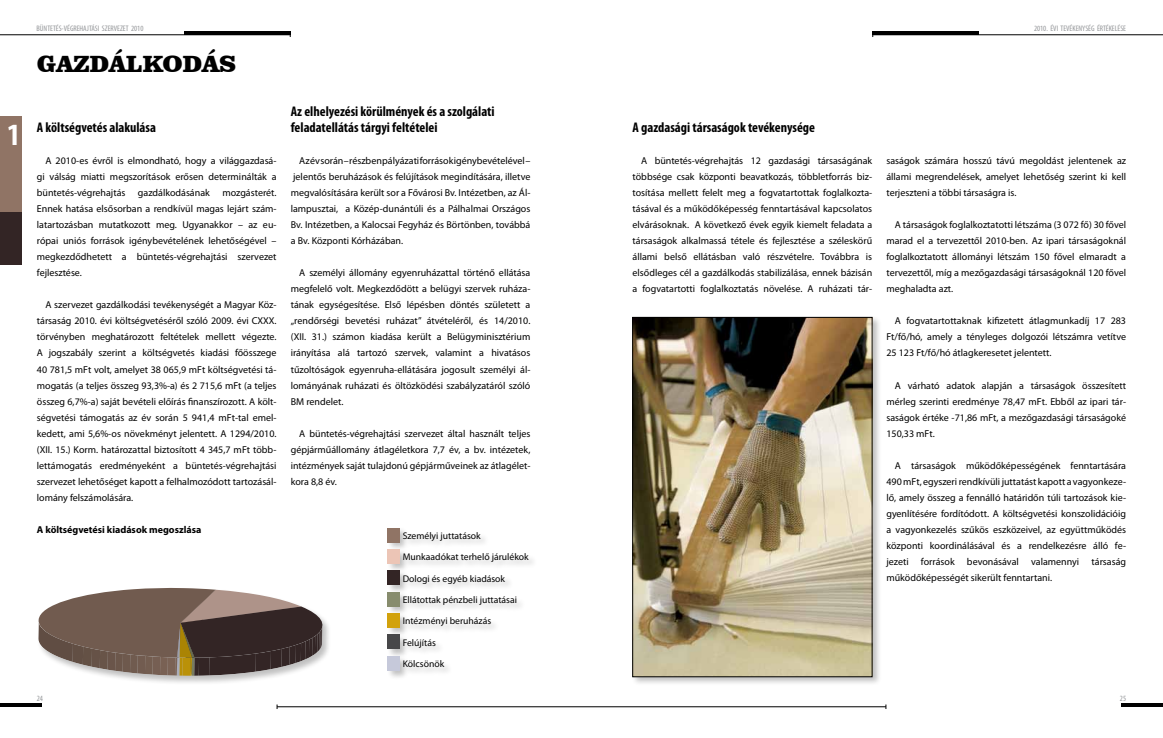
<style>
.page{position:relative;width:1163px;height:738px;background:#fff}
.page>*{position:absolute;margin:0;border:0;box-sizing:border-box;transform-origin:0 0}
.t1{font:700 condensed 31px "Myriad Pro";color:#fff}
.t2{font:900 24px "Clarendon BT";color:#000}
.t3{font:700 condensed 14px/16.8px "Myriad Pro";color:#000}
.t4{font:10px/16px "Myriad Pro";color:#000;text-align:justify}
.t5{font:700 10px "Myriad Pro";color:#000}
.t6{font:9.7px "Myriad Pro";color:#000}
.t7{font:condensed 8px "Myriad Pro";color:#939598}
</style>
<div class="page">
<hr style="left:0;top:34px;width:290px;height:1px;background:#000">
<hr style="left:872px;top:34px;width:290px;height:1px;background:#000">
<hr style="left:184px;top:32px;width:107px;height:3px;background:#000">
<hr style="left:0;top:703px;width:42px;height:3px;background:#000">
<hr style="left:1121px;top:703px;width:41px;height:3px;background:#000">
<hr style="left:872px;top:32px;width:106px;height:3px;background:#000">
<hr style="left:277px;top:705px;width:608px;height:1px;background:#000">
<div style="left:0;top:116px;width:22px;height:143px;background:#907465"></div>
<div style="left:0;top:212px;width:22px;height:52px;background:#332525"></div>
<div style="left:631px;top:315px;width:250px;height:370px;background:#000;opacity:.25"></div>
<img style="left:634px;top:319px;width:236px;height:355px">
<div style="left:632px;top:317px;width:240px;height:359px;border:1px solid #000"></div>
<div style="left:37px;top:526px;width:501px;height:158px;background:#000;opacity:.25"></div>
<svg style="left:38px;top:587px;width:285px;height:88px;background:#7c6c64"></svg>
<div style="left:387px;top:655px;width:12px;height:14px;background:#c6c9da"></div>
<div style="left:387px;top:634px;width:12px;height:14px;background:#474749"></div>
<div style="left:387px;top:613px;width:12px;height:14px;background:#d2a20c"></div>
<div style="left:387px;top:591px;width:12px;height:15px;background:#878c6d"></div>
<div style="left:387px;top:570px;width:12px;height:14px;background:#332525"></div>
<div style="left:387px;top:549px;width:12px;height:14px;background:#ecc5b6"></div>
<div style="left:387px;top:527px;width:12px;height:15px;background:#907465"></div>
<h1 class="t1" style="left:7px;top:115px;width:15px">1</h1>
<p class="t7" style="left:37px;top:24px;width:108px">BÜNTETÉS-VÉGREHAJTÁSI SZERVEZET 2010</p>
<p class="t7" style="left:1033px;top:24px;width:94px">2010. ÉVI TEVÉKENYSÉG ÉRTÉKELÉSE</p>
<h2 class="t2" style="left:37px;top:49px;width:201px">GAZDÁLKODÁS</h2>
<h3 class="t3" style="left:37px;top:119px;width:121px">A költségvetés alakulása</h3>
<p class="t4" style="left:37px;top:152px;width:241px;text-indent:9px">A 2010-es évről is elmondható, hogy a világgazdasá&shy;gi válság miatti megszorítások erősen determinálták a büntetés-végrehajtás gazdálkodásának mozgásterét.<br>Ennek hatása elsősorban a rendkívül magas lejárt szám&shy;latartozásban mutatkozott meg. Ugyanakkor – az eu&shy;rópai uniós források igénybevételének lehetőségével – megkezdődhetett a büntetés-végrehajtási szervezet fejlesztése.</p>
<p class="t4" style="left:37px;top:296px;width:241px;text-indent:8px">A szervezet gazdálkodási tevékenységét a Magyar Köz&shy;társaság 2010. évi költségvetéséről szóló 2009. évi CXXX. törvényben meghatározott feltételek mellett végezte.<br>A jogszabály szerint a költségvetés kiadási főösszege 40 781,5 mFt volt, amelyet 38 065,9 mFt költségvetési tá&shy;mogatás (a teljes összeg 93,3%-a) és 2 715,6 mFt (a teljes összeg 6,7%-a) saját bevételi előírás finanszírozott. A költ&shy;ségvetési támogatás az év során 5 941,4 mFt-tal emel&shy;kedett, ami 5,6%-os növekményt jelentett. A 1294/2010. (XII. 15.) Korm. határozattal biztosított 4 345,7 mFt több&shy;lettámogatás eredményeként a büntetés-végrehajtási szervezet lehetőséget kapott a felhalmozódott tartozásál&shy;lomány felszámolására.</p>
<p class="t5" style="left:37px;top:522px;width:166px">A költségvetési kiadások megoszlása</p>
<h3 class="t3" style="left:291px;top:102px;width:205px">Az elhelyezési körülmények és a szolgálati feladatellátás tárgyi feltételei</h3>
<p class="t4" style="left:291px;top:152px;width:241px;text-indent:9px">Az év során – részben pályázati források igénybevételével – jelentős beruházások és felújítások megindítására, illetve megvalósítására került sor a Fővárosi Bv. Intézetben, az Ál&shy;lampusztai, a Közép-dunántúli és a Pálhalmai Országos Bv. Intézetben, a Kalocsai Fegyház és Börtönben, továbbá a Bv. Központi Kórházában.</p>
<p class="t4" style="left:291px;top:264px;width:241px;text-indent:8px">A személyi állomány egyenruházattal történő ellátása megfelelő volt. Megkezdődött a belügyi szervek ruháza&shy;tának egységesítése. Első lépésben döntés született a „rendőrségi bevetési ruházat” átvételéről, és 14/2010. (XII. 31.) számon kiadása került a Belügyminisztérium irányítása alá tartozó szervek, valamint a hivatásos tűzoltóságok egyenruha-ellátására jogosult személyi ál&shy;lományának ruházati és öltözködési szabályzatáról szóló BM rendelet.</p>
<p class="t4" style="left:291px;top:424px;width:241px;text-indent:8px">A büntetés-végrehajtási szervezet által használt teljes gépjárműállomány átlagéletkora 7,7 év, a bv. intézetek, intézmények saját tulajdonú gépjárműveinek az átlagélet&shy;kora 8,8 év.</p>
<p class="t6" style="left:402px;top:529px;width:80px">Személyi juttatások</p>
<p class="t6" style="left:402px;top:550px;width:128px">Munkaadókat terhelő járulékok</p>
<p class="t6" style="left:402px;top:572px;width:104px">Dologi és egyéb kiadások</p>
<p class="t6" style="left:402px;top:593px;width:116px">Ellátottak pénzbeli juttatásai</p>
<p class="t6" style="left:402px;top:614px;width:90px">Intézményi beruházás</p>
<p class="t6" style="left:402px;top:636px;width:35px">Felújítás</p>
<p class="t6" style="left:402px;top:657px;width:43px">Kölcsönök</p>
<h3 class="t3" style="left:632px;top:119px;width:184px">A gazdasági társaságok tevékenysége</h3>
<p class="t4" style="left:632px;top:152px;width:241px;text-indent:8px">A büntetés-végrehajtás 12 gazdasági társaságának többsége csak központi beavatkozás, többletforrás biz&shy;tosítása mellett felelt meg a fogvatartottak foglalkozta&shy;tásával és a működőképesség fenntartásával kapcsolatos elvárásoknak. A következő évek egyik kiemelt feladata a társaságok alkalmassá tétele és fejlesztése a széleskörű állami belső ellátásban való részvételre. Továbbra is elsődleges cél a gazdálkodás stabilizálása, ennek bázisán a fogvatartotti foglalkoztatás növelése. A ruházati tár-</p>
<p class="t4" style="left:886px;top:152px;width:241px">saságok számára hosszú távú megoldást jelentenek az állami megrendelések, amelyet lehetőség szerint ki kell terjeszteni a többi társaságra is.</p>
<p class="t4" style="left:886px;top:216px;width:241px;text-indent:8px">A társaságok foglalkoztatotti létszáma (3 072 fő) 30 fővel marad el a tervezettől 2010-ben. Az ipari társaságoknál foglalkoztatott állományi létszám 150 fővel elmaradt a tervezettől, míg a mezőgazdasági társaságoknál 120 fővel meghaladta azt.</p>
<p class="t4" style="left:886px;top:312px;width:241px;text-indent:8px">A fogvatartottaknak kifizetett átlagmunkadíj 17 283<br>Ft/fő/hó, amely a tényleges dolgozói létszámra vetítve 25 123 Ft/fő/hó átlagkeresetet jelentett.</p>
<p class="t4" style="left:886px;top:376px;width:241px;text-indent:9px">A várható adatok alapján a társaságok összesített mérleg szerinti eredménye 78,47 mFt. Ebből az ipari tár&shy;saságok értéke -71,86 mFt, a mezőgazdasági társaságoké 150,33 mFt.</p>
<p class="t4" style="left:886px;top:456px;width:241px;text-indent:9px">A társaságok működőképességének fenntartására 490 mFt, egyszeri rendkívüli juttatást kapott a vagyonkeze&shy;lő, amely összeg a fennálló határidőn túli tartozások kie&shy;gyenlítésére fordítódott. A költségvetési konszolidációig a vagyonkezelés szűkös eszközeivel, az együttműködés központi koordinálásával és a rendelkezésre álló fe&shy;jezeti források bevonásával valamennyi társaság működőképességét sikerült fenntartani.</p>
<p class="t7" style="left:37px;top:693px;width:8px">24</p>
<p class="t7" style="left:1119px;top:693px;width:8px">25</p>
</div>
